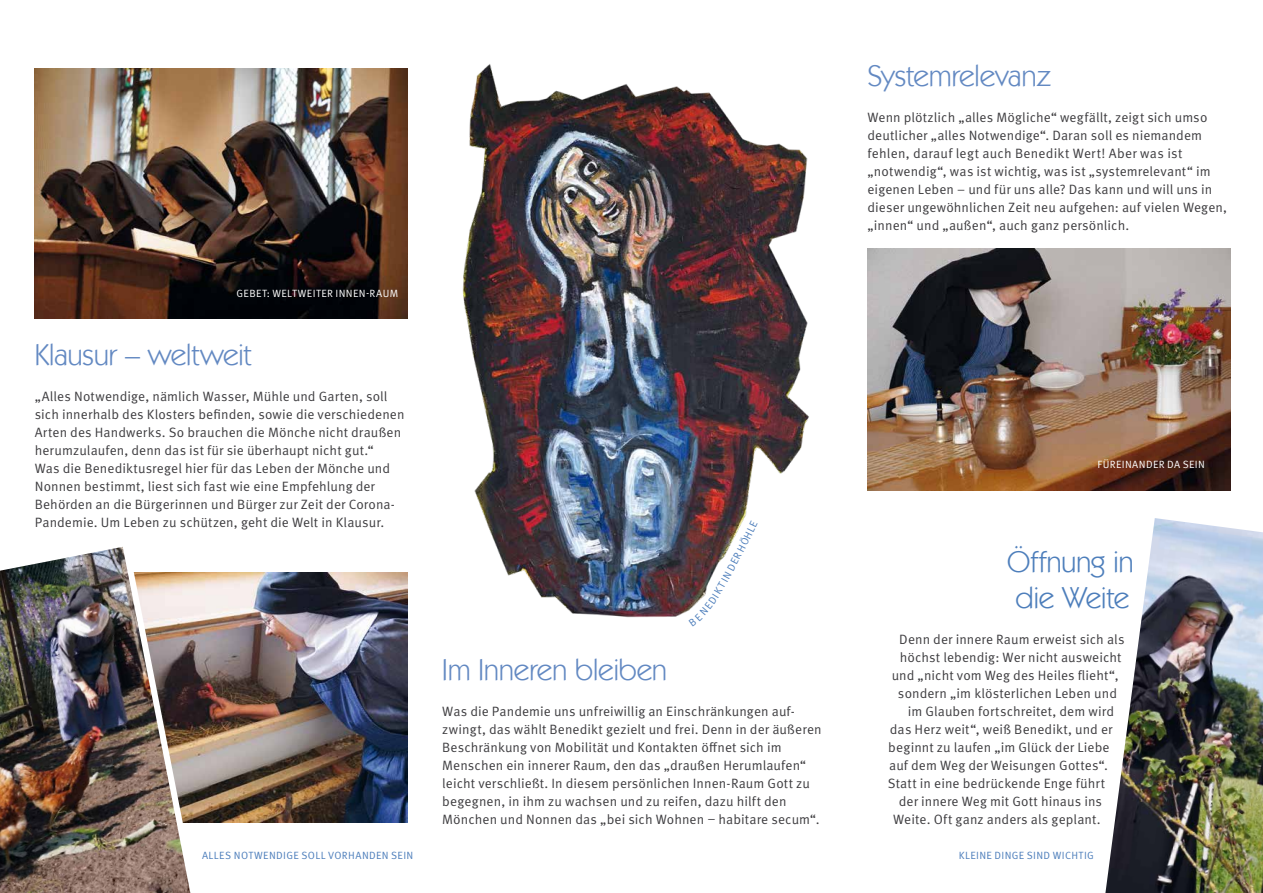
<style>
.page{position:relative;width:1263px;height:893px;background:#fff}
.page>*{position:absolute;margin:0;border:0;box-sizing:border-box;transform-origin:0 0}
.t1{font:30px "Kabel IT Cby BT";color:#6389c2}
.t2{font:30px/36px "Kabel IT Cby BT";color:#4d7ebb}
.t3{font:13.5px/18px "Meta Pro";letter-spacing:.005em;color:#3e3d40}
.t4{font:10.5px "Meta Pro";letter-spacing:.035em;color:#4d7ebb}
.t5{font:10.5px "Meta Pro";letter-spacing:.035em;color:#fff}
</style>
<div class="page">
<img style="left:867px;top:248px;width:363px;height:242px">
<img style="left:34px;top:68px;width:345px;height:250px">
<img style="left:211px;top:572px;width:196px;height:250px">
<img style="left:0;top:547px;width:118px;height:346px">
<img style="left:379px;top:64px;width:430px;height:582px">
<img style="left:1105px;top:518px;width:158px;height:375px">
<img style="left:118px;top:546px;width:93px;height:347px">
<img style="left:689px;top:521px;width:69px;height:105px">
<p class="t5" style="left:236px;top:287px;width:163px">GEBET: WELTWEITER INNEN-RAUM</p>
<h1 class="t1" style="left:35px;top:336px;width:218px">Klausur – weltweit</h1>
<p class="t3" style="left:35px;top:388px;width:371px">„Alles Notwendige, nämlich Wasser, Mühle und Garten, soll sich innerhalb des Klosters befinden, sowie die verschiedenen Arten des Handwerks. So brauchen die Mönche nicht draußen herumzulaufen, denn das ist für sie überhaupt nicht gut.“<br>Was die Benediktusregel hier für das Leben der Mönche und Nonnen bestimmt, liest sich fast wie eine Empfehlung der Behörden an die Bürgerinnen und Bürger zur Zeit der Corona-Pandemie. Um Leben zu schützen, geht die Welt in Klausur.</p>
<h1 class="t1" style="left:442px;top:651px;width:226px">Im Inneren bleiben</h1>
<p class="t3" style="left:442px;top:703px;width:381px">Was die Pandemie uns unfreiwillig an Einschränkungen auf&shy;zwingt, das wählt Benedikt gezielt und frei. Denn in der äußeren Beschränkung von Mobilität und Kontakten öffnet sich im Menschen ein innerer Raum, den das „draußen Herumlaufen“ leicht verschließt. In diesem persönlichen Innen-Raum Gott zu begegnen, in ihm zu wachsen und zu reifen, dazu hilft den Mönchen und Nonnen das „bei sich Wohnen – habitare secum“.</p>
<h1 class="t1" style="left:867px;top:57px;width:185px">Systemrelevanz</h1>
<p class="t3" style="left:867px;top:109px;width:361px">Wenn plötzlich „alles Mögliche“ wegfällt, zeigt sich umso deutlicher „alles Notwendige“. Daran soll es niemandem fehlen, darauf legt auch Benedikt Wert! Aber was ist „notwendig“, was ist wichtig, was ist „systemrelevant“ im eigenen Leben – und für uns alle? Das kann und will uns in dieser ungewöhnlichen Zeit neu aufgehen: auf vielen Wegen, „innen“ und „außen“, auch ganz persönlich.</p>
<p class="t5" style="left:1097px;top:457px;width:109px">FÜREINANDER DA SEIN</p>
<h1 class="t2" style="left:1007px;top:543px;width:128px">Öffnung in die Weite</h1>
<p class="t3" style="left:899px;top:631px;width:227px">Denn der innere Raum erweist sich als</p>
<p class="t3" style="left:900px;top:649px;width:223px">höchst lebendig: Wer nicht ausweicht</p>
<p class="t3" style="left:892px;top:667px;width:228px">und „nicht vom Weg des Heiles flieht“,</p>
<p class="t3" style="left:898px;top:685px;width:221px">sondern „im klösterlichen Leben und</p>
<p class="t3" style="left:908px;top:703px;width:208px">im Glauben fortschreitet, dem wird</p>
<p class="t3" style="left:890px;top:721px;width:224px">das Herz weit“, weiß Benedikt, und er</p>
<p class="t3" style="left:888px;top:739px;width:223px">beginnt zu laufen „im Glück der Liebe</p>
<p class="t3" style="left:889px;top:757px;width:220px">auf dem Weg der Weisungen Gottes“.</p>
<p class="t3" style="left:888px;top:775px;width:219px">Statt in eine bedrückende Enge führt</p>
<p class="t3" style="left:899px;top:793px;width:205px">der innere Weg mit Gott hinaus ins</p>
<p class="t3" style="left:893px;top:811px;width:209px">Weite. Oft ganz anders als geplant.</p>
<p class="t4" style="left:202px;top:849px;width:213px">ALLES NOTWENDIGE SOLL VORHANDEN SEIN</p>
<p class="t4" style="left:959px;top:849px;width:137px">KLEINE DINGE SIND WICHTIG</p>
</div>
